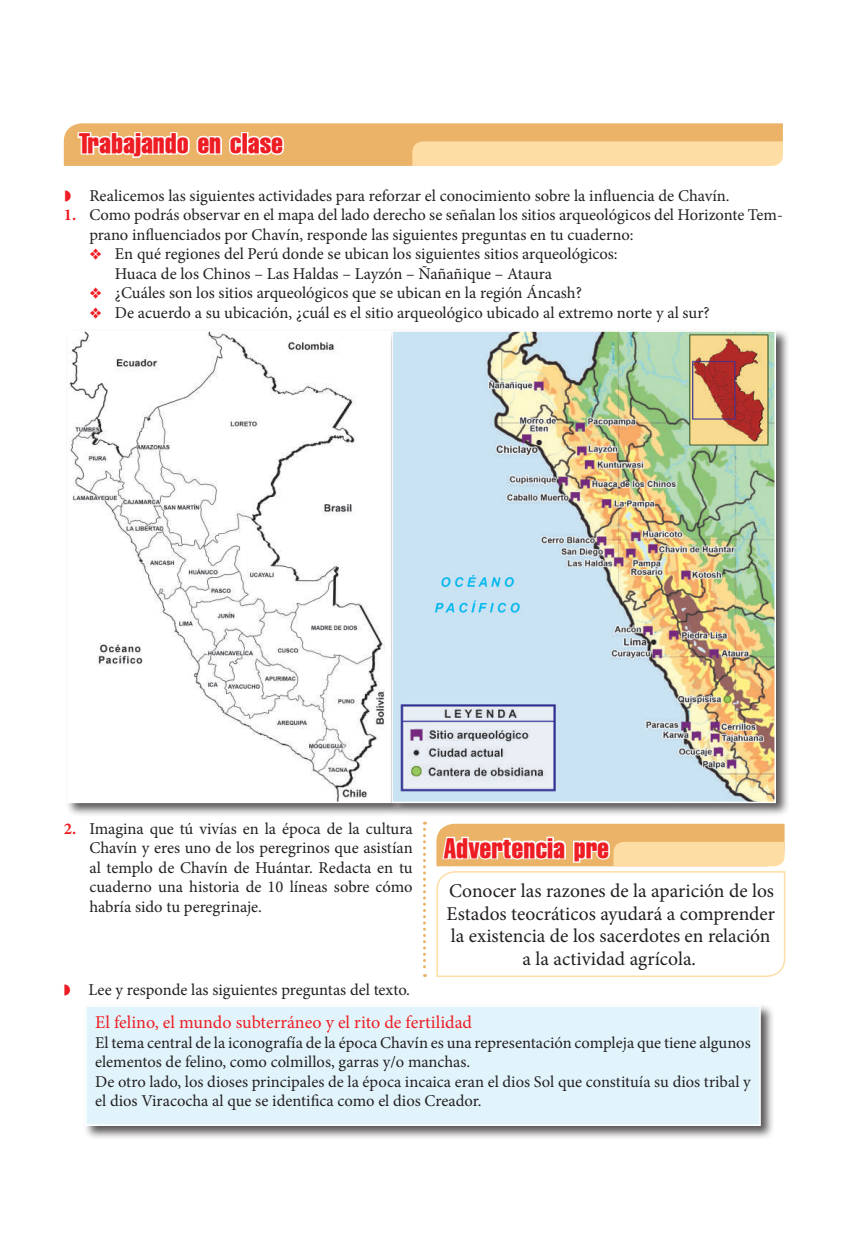
<style>
.page{position:relative;width:868px;height:1234px;background:#fff}
.page>*{position:absolute;margin:0;border:0;box-sizing:border-box;transform-origin:0 0}
.t1{font:27px "Triumvirate Compressed";color:#ee1d23}
.t2{font:19.5px/22.5px "Minion Pro";color:#231f20;text-align:center}
.t3{font:18px "Minion Pro";color:#ee1d23}
.t4{font:16.5px/19.5px "Minion Pro";color:#231f20;text-align:justify}
.s1{font-weight:700;color:#ee1d23}
</style>
<div class="page">
<svg style="left:64px;top:123px;width:718px;height:43px;background:#f2c78a"></svg>
<svg style="left:436px;top:823px;width:350px;height:154px"></svg>
<svg style="left:423px;top:821px;width:3px;height:155px"></svg>
<div style="left:65px;top:328px;width:340px;height:489px;background:#231f20;opacity:.75"></div>
<img style="left:70px;top:333px;width:318px;height:467px">
<div style="left:389px;top:328px;width:401px;height:489px;background:#231f20;opacity:.75"></div>
<img style="left:394px;top:333px;width:378px;height:467px">
<div style="left:391px;top:330px;width:384px;height:473px;border:2px solid #fff"></div>
<div style="left:83px;top:1002px;width:692px;height:137px;background:#231f20;opacity:.75"></div>
<div style="left:86px;top:1005px;width:674px;height:119px;background:#e1f4fc"></div>
<div style="left:85px;top:1004px;width:675px;height:121px;border:2px solid #fff"></div>
<h1 class="t1" style="left:79px;top:126px;width:206px">Trabajando en clase</h1>
<p class="t4" style="left:89px;top:186px;width:641px">Realicemos las siguientes actividades para reforzar el conocimiento sobre la influencia de Chavín.</p>
<p class="t4" style="left:64px;top:205px;width:720px"><span class="s1">1.</span> Como podrás observar en el mapa del lado derecho se señalan los sitios arqueológicos del Horizonte Tem-</p>
<p class="t4" style="left:89px;top:225px;width:545px">prano influenciados por Chavín, responde las siguientes preguntas en tu cuaderno:</p>
<p class="t4" style="left:115px;top:244px;width:504px">En qué regiones del Perú donde se ubican los siguientes sitios arqueológicos:</p>
<p class="t4" style="left:115px;top:264px;width:439px">Huaca de los Chinos – Las Haldas – Layzón – Ñañañique – Ataura</p>
<p class="t4" style="left:115px;top:283px;width:468px">¿Cuáles son los sitios arqueológicos que se ubican en la región Áncash?</p>
<p class="t4" style="left:115px;top:303px;width:596px">De acuerdo a su ubicación, ¿cuál es el sitio arqueológico ubicado al extremo norte y al sur?</p>
<p class="t4" style="left:89px;top:818px;width:325px;text-indent:-26px"><span class="s1">2.</span> Imagina que tú vivías en la época de la cultura Chavín y eres uno de los peregrinos que asistían al templo de Chavín de Huántar. Redacta en tu cuaderno una historia de 10 líneas sobre cómo habría sido tu peregrinaje.</p>
<h1 class="t1" style="left:443px;top:830px;width:167px">Advertencia pre</h1>
<p class="t2" style="left:446px;top:879px;width:330px">Conocer las razones de la aparición de los Estados teocráticos ayudará a comprender la existencia de los sacerdotes en relación a la actividad agrícola.</p>
<p class="t4" style="left:89px;top:979px;width:323px">Lee y responde las siguientes preguntas del texto.</p>
<p class="t3" style="left:95px;top:1010px;width:378px">El felino, el mundo subterráneo y el rito de fertilidad</p>
<p class="t4" style="left:95px;top:1032px;width:657px;text-align:left">El tema central de la iconografía de la época Chavín es una representación compleja que tiene algunos elementos de felino, como colmillos, garras y/o manchas.<br>De otro lado, los dioses principales de la época incaica eran el dios Sol que constituía su dios tribal y el dios Viracocha al que se identifica como el dios Creador.</p>
</div>
